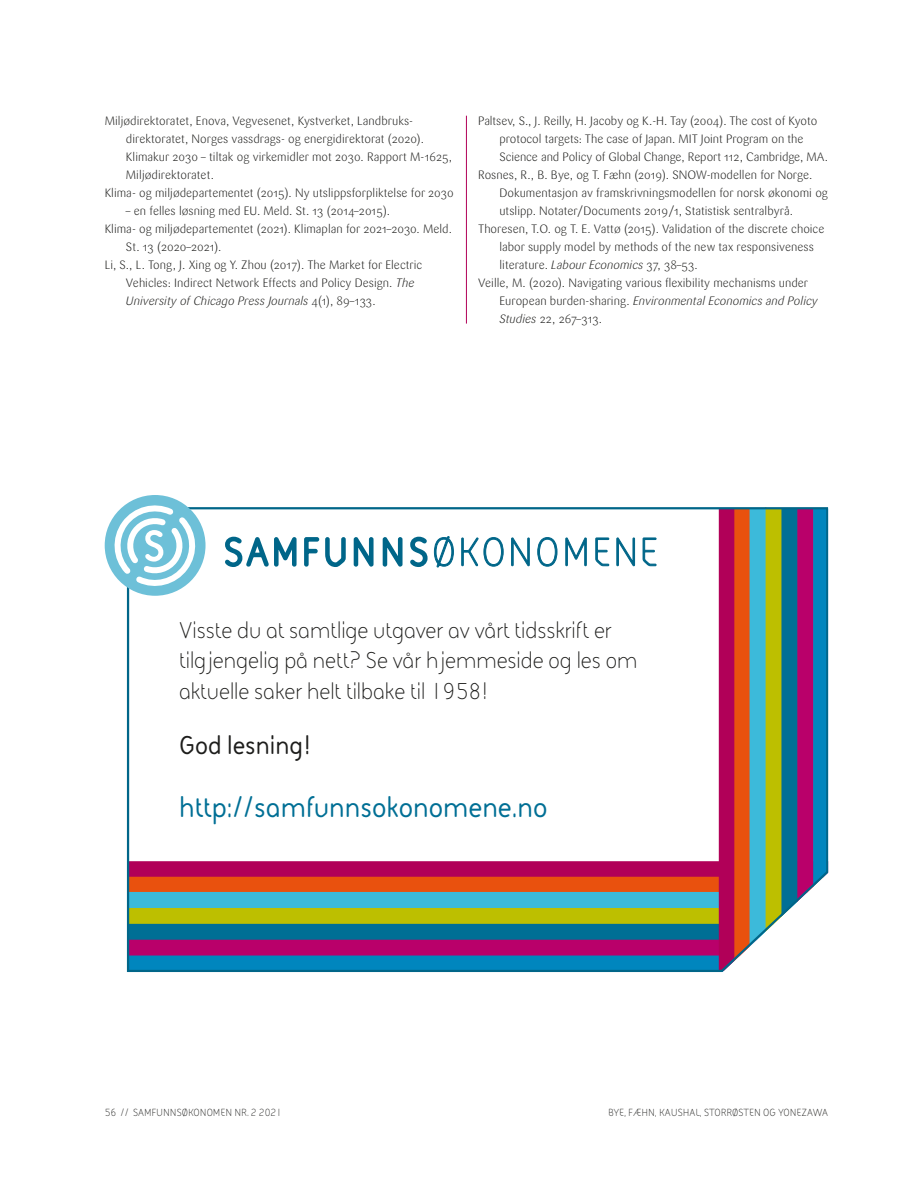
<style>
.page{position:relative;width:914px;height:1189px;background:#fff}
.page>*{position:absolute;margin:0;border:0;box-sizing:border-box;transform-origin:0 0}
.t1{font:700 29.1px "FS Sophie";color:#006f95}
.t2{font:700 26.1px "FS Sophie";color:#1d1d1b}
.t3{font:23.25px/30.5px "FS Sophie";color:#1d1d1b}
.t4{font:300 12px "Sari OT";color:#1d1d1b}
.t5{font:italic 300 12px "Sari OT";color:#1d1d1b}
.t6{font:10.5px "FS Sophie";color:#1d1d1b}
.s1{font-style:italic}
.s2{font-style:normal}
</style>
<div class="page">
<svg style="left:126px;top:507px;width:701px;height:465px"></svg>
<div style="left:105px;top:495px;width:100px;height:101px;background:#6dc0d8;border-radius:50%"></div>
<svg style="left:114px;top:501px;width:82px;height:89px"></svg>
<hr style="left:466px;top:116px;width:1px;height:207px;background:#b10058">
<p class="t4" style="left:105px;top:113px;width:308px">Miljødirektoratet, Enova, Vegvesenet, Kystverket, Landbruks-</p>
<p class="t4" style="left:126px;top:131px;width:299px">direktoratet, Norges vassdrags- og energidirektorat (2020).</p>
<p class="t4" style="left:126px;top:149px;width:327px">Klimakur 2030 – tiltak og virkemidler mot 2030. Rapport M-1625,</p>
<p class="t4" style="left:126px;top:167px;width:89px">Miljødirektoratet.</p>
<p class="t4" style="left:105px;top:185px;width:350px">Klima- og miljødepartementet (2015). Ny utslippsforpliktelse for 2030</p>
<p class="t4" style="left:126px;top:203px;width:265px">– en felles løsning med EU. Meld. St. 13 (2014–2015).</p>
<p class="t4" style="left:105px;top:221px;width:348px">Klima- og miljødepartementet (2021). Klimaplan for 2021–2030. Meld.</p>
<p class="t4" style="left:126px;top:239px;width:97px">St. 13 (2020–2021).</p>
<p class="t4" style="left:105px;top:257px;width:319px">Li, S., L. Tong, J. Xing og Y. Zhou (2017). The Market for Electric</p>
<p class="t4" style="left:126px;top:275px;width:290px">Vehicles: Indirect Network Effects and Policy Design. <span class="s1">The</span></p>
<p class="t5" style="left:126px;top:293px;width:251px">University of Chicago Press Journals <span class="s2">4(1), 89–133.</span></p>
<p class="t4" style="left:478px;top:113px;width:340px">Paltsev, S., J. Reilly, H. Jacoby og K.-H. Tay (2004). The cost of Kyoto</p>
<p class="t4" style="left:499px;top:131px;width:305px">protocol targets: The case of Japan. MIT Joint Program on the</p>
<p class="t4" style="left:499px;top:149px;width:330px">Science and Policy of Global Change, Report 112, Cambridge, MA.</p>
<p class="t4" style="left:478px;top:167px;width:335px">Rosnes, R., B. Bye, og T. Fæhn (2019). SNOW-modellen for Norge.</p>
<p class="t4" style="left:499px;top:185px;width:330px">Dokumentasjon av framskrivningsmodellen for norsk økonomi og</p>
<p class="t4" style="left:499px;top:203px;width:295px">utslipp. Notater/Documents 2019/1, Statistisk sentralbyrå.</p>
<p class="t4" style="left:478px;top:221px;width:347px">Thoresen, T.O. og T. E. Vattø (2015). Validation of the discrete choice</p>
<p class="t4" style="left:499px;top:239px;width:316px">labor supply model by methods of the new tax responsiveness</p>
<p class="t4" style="left:499px;top:257px;width:200px">literature. <span class="s1">Labour Economics</span> 37, 38–53.</p>
<p class="t4" style="left:478px;top:275px;width:331px">Veille, M. (2020). Navigating various flexibility mechanisms under</p>
<p class="t5" style="left:499px;top:293px;width:320px"><span class="s2">European burden-sharing.</span> Environmental Economics and Policy</p>
<p class="t4" style="left:499px;top:311px;width:104px"><span class="s1">Studies</span> 22, 267–313.</p>
<h3 class="t3" style="left:179px;top:614px;width:459px">Visste du at samtlige utgaver av vårt tidsskrift er tilgjengelig på nett? Se vår hjemmeside og les om aktuelle saker helt tilbake til 1958!</h3>
<h2 class="t2" style="left:179px;top:727px;width:133px">God lesning!</h2>
<h1 class="t1" style="left:179px;top:787px;width:369px">http://samfunnsokonomene.no</h1>
<p class="t6" style="left:105px;top:1105px;width:179px">56 // SAMFUNNSØKONOMEN NR. 2 2021</p>
<p class="t6" style="left:608px;top:1105px;width:113px">Bye, Fæhn , Kaus hal, Storrøs</p>
<p class="t6" style="left:743px;top:1105px;width:42px">ten og Yone</p>
<p class="t6" style="left:801px;top:1105px;width:27px">zawa</p>
</div>
